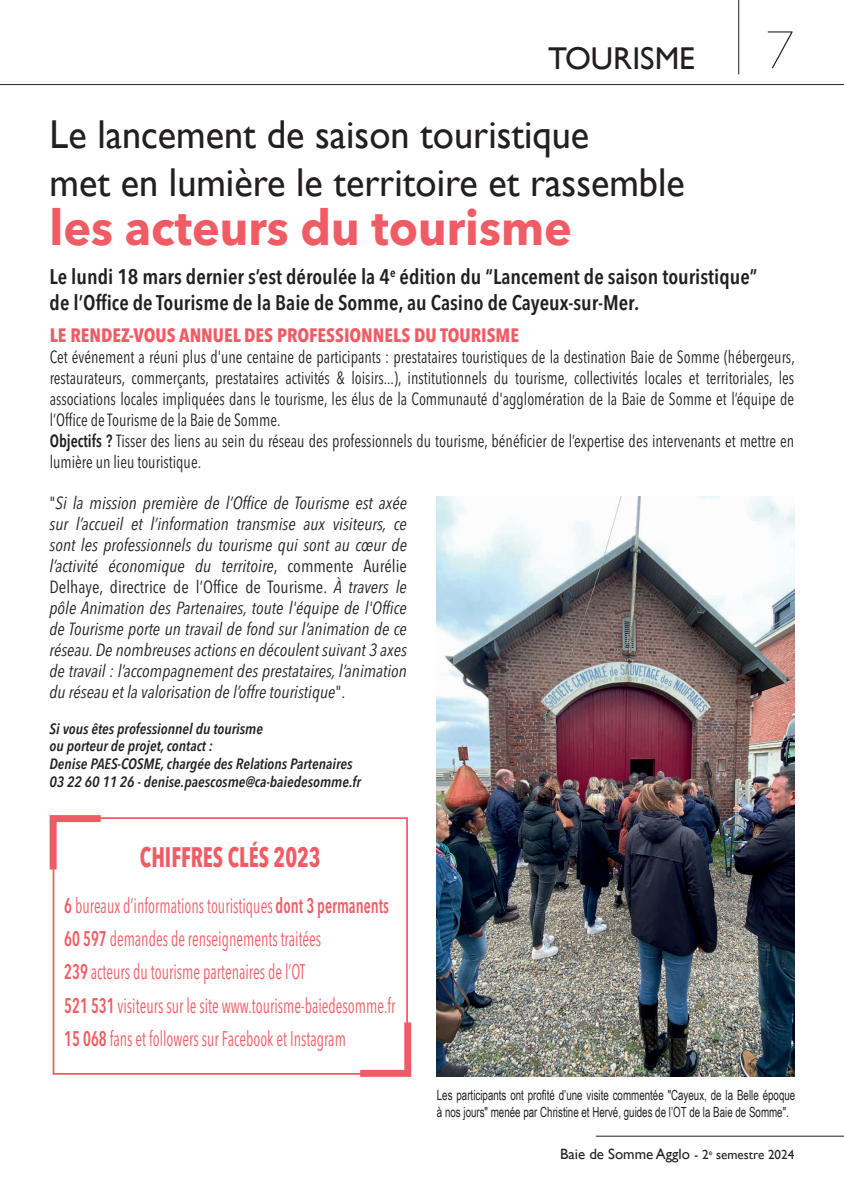
<style>
.page{position:relative;width:844px;height:1191px;background:#fff}
.page>*{position:absolute;margin:0;border:0;box-sizing:border-box;transform-origin:0 0}
.t1{font:52.5px "Code Pro Light LC";color:#231f20}
.t2{font:700 49px "Avenir Next LT Pro";color:#f05c65;scale:.95 1}
.t3{font:40.25px/48.3px "Gill Sans";color:#231f20;scale:.95 1}
.t4{font:31.5px "Gill Sans";color:#231f20}
.t5{font:700 condensed 28px "Avenir Next LT Pro";color:#f05c65;scale:.8 1}
.t6{font:condensed 21px/33.2px "Avenir Next LT Pro";color:#f05c65;scale:.75 1}
.t7{font:600 condensed 21px/25.2px "Avenir Next LT Pro";color:#231f20}
.t8{font:700 condensed 19.25px "Avenir Next LT Pro";color:#f05c65}
.t9{font:condensed 17.5px/21px "Avenir Next LT Pro";color:#231f20;scale:.9 1}
.t10{font:italic condensed 17.5px/21px "Avenir Next LT Pro";color:#231f20;text-align:justify}
.t11{font:italic 600 condensed 14.88px/17.8px "Avenir Next LT Pro";color:#231f20}
.t12{font:14.88px "Gill Sans";color:#231f20}
.t13{font:14px/16.8px "Arial Narrow";color:#231f20;scale:.85 1}
.s1{font-weight:600}
.s2{font-style:normal}
.s3{font-size:13.12px}
</style>
<div class="page">
<hr style="left:0;top:84px;width:843px;height:1px;background:#231f20">
<hr style="left:738px;top:0;width:1px;height:74px;background:#231f20">
<hr style="left:595px;top:1135px;width:248px;height:1px;background:#231f20">
<div style="left:53px;top:817px;width:355px;height:257px;border:2px solid #f05c65"></div>
<div style="left:50px;top:815px;width:51px;height:7px;background:#f05c65"></div>
<div style="left:50px;top:821px;width:7px;height:48px;background:#f05c65"></div>
<div style="left:404px;top:1022px;width:7px;height:49px;background:#f05c65"></div>
<div style="left:360px;top:1069px;width:51px;height:7px;background:#f05c65"></div>
<img style="left:437px;top:496px;width:357px;height:580px">
<h3 class="t4" style="left:548px;top:40px;width:148px">TOURISME</h3>
<h1 class="t1" style="left:766px;top:23px;width:30px">7</h1>
<h3 class="t3" style="left:50px;top:111px;width:670px">Le lancement de saison touristique<br>met en lumière le territoire et rassemble</h3>
<h2 class="t2" style="left:50px;top:197px;width:551px">les acteurs du tourisme</h2>
<p class="t7" style="left:50px;top:264px;width:709px">Le lundi 18 mars dernier s’est déroulée la 4<sup>e</sup> édition du “Lancement de saison touristique” de l’Office de Tourisme de la Baie de Somme, au Casino de Cayeux-sur-Mer.</p>
<p class="t8" style="left:50px;top:324px;width:471px">LE RENDEZ-VOUS ANNUEL DES PROFESSIONNELS DU TOURISME</p>
<p class="t9" style="left:50px;top:346px;width:829px">Cet événement a réuni plus d'une centaine de participants : prestataires touristiques de la destination Baie de Somme (hébergeurs, restaurateurs, commerçants, prestataires activités &amp; loisirs...), institutionnels du tourisme, collectivités locales et territoriales, les associations locales impliquées dans le tourisme, les élus de la Communauté d'agglomération de la Baie de Somme et l’équipe de l’Office de Tourisme de la Baie de Somme.<br><span class="s1">Objectifs ?</span> Tisser des liens au sein du réseau des professionnels du tourisme, bénéficier de l’expertise des intervenants et mettre en lumière un lieu touristique.</p>
<p class="t10" style="left:49px;top:492px;width:359px"><span class="s2">"</span>Si la mission première de l’Office de Tourisme est axée sur l’accueil et l’information transmise aux visiteurs, ce sont les professionnels du tourisme qui sont au coeur de l’activité économique du territoire<span class="s2">, commente Aurélie Delhaye, directrice de l’Office de Tourisme.</span> À travers le pôle Animation des Partenaires, toute l'équipe de l'Office de Tourisme porte un travail de fond sur l’animation de ce réseau. De nombreuses actions en découlent suivant 3 axes de travail : l’accompagnement des prestataires, l’animation du réseau et la valorisation de l’offre touristique<span class="s2">".</span></p>
<p class="t11" style="left:49px;top:719px;width:313px">Si vous êtes professionnel du tourisme<br>ou porteur de projet, contact :<br>Denise PAES-COSME, chargée des Relations Partenaires 03 22 60 11 26 - denise.paescosme@ca-baiedesomme.fr</p>
<h3 class="t5" style="left:140px;top:840px;width:227px">CHIFFRES CLÉS 2023</h3>
<p class="t6" style="left:64px;top:888px;width:443px"><span class="s1">6</span> bureaux d’informations touristiques <span class="s1">dont 3 permanents 60 597</span> demandes de renseignements traitées<br><span class="s1">239</span> acteurs du tourisme partenaires de l’OT<br><span class="s1">521 531</span> visiteurs sur le site www.tourisme-baiedesomme.fr <span class="s1">15 068</span> fans et followers sur Facebook et Instagram</p>
<p class="t13" style="left:437px;top:1085px;width:423px">Les participants ont profité d’une visite commentée "Cayeux, de la Belle époque à nos jours" menée par Christine et Hervé, guides de l’OT de la Baie de Somme".</p>
<p class="t12" style="left:560px;top:1145px;width:236px">Baie de Somme Agglo <span class="s3">- 2</span><sup>e</sup> <span class="s3">semestre 2024</span></p>
</div>
